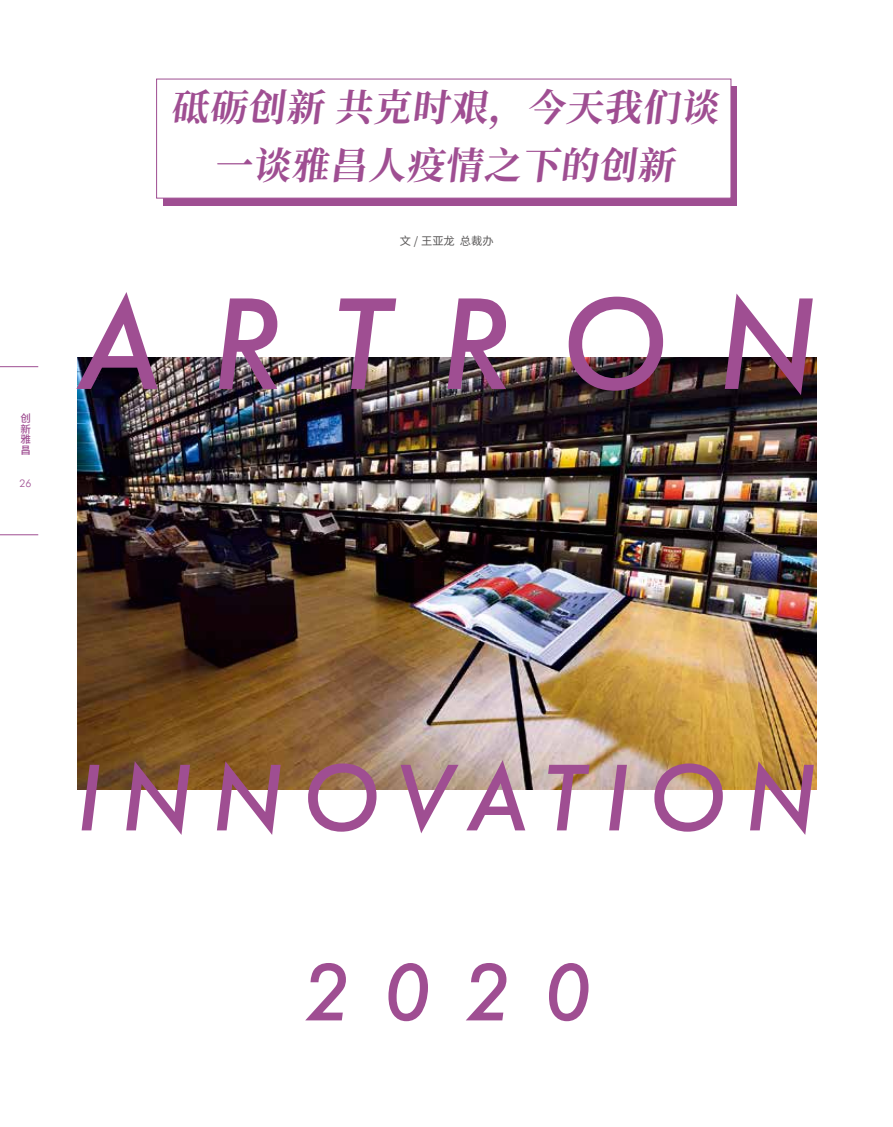
<style>
.page{position:relative;width:893px;height:1127px;background:#fff}
.page>*{position:absolute;margin:0;border:0;box-sizing:border-box;transform-origin:0 0}
.t1{font:italic 500 120px "Futura";letter-spacing:.42em;color:#9f4e92}
.t2{font:italic 500 87px "Futura";letter-spacing:.22em;color:#9f4e92}
.t3{font:italic 500 75px "Futura";color:#9f4e92}
.t4{font:700 37.5px/58.5px "Source Han Serif CN";color:#9f4e92;text-align:center}
.t5{font:11.25px "Source Han Sans CN";color:#595757}
.t6{font:500 10.5px/10.5px "Source Han Sans CN";color:#9f4e92;text-align:justify}
.t7{font:300 10.5px "Futuri SW";color:#9f4e92}
</style>
<div class="page">
<hr style="left:0;top:366px;width:38px;height:1px;background:#9f4e92">
<hr style="left:0;top:534px;width:38px;height:1px;background:#9f4e92">
<img style="left:77px;top:357px;width:739px;height:432px">
<div style="left:164px;top:86px;width:573px;height:119px;background:#9f4e92"></div>
<div style="left:156px;top:79px;width:575px;height:119px;background:#fff"></div>
<p class="t6" style="left:20px;top:413px;width:12px">创新雅昌</p>
<p class="t7" style="left:20px;top:477px;width:14px">26</p>
<p class="t4" style="left:171px;top:78px;width:562px">砥砺创新 共克时艰，今天我们谈一谈雅昌人疫情之下的创新</p>
<p class="t5" style="left:400px;top:235px;width:95px">文 / 王亚龙 总裁办</p>
<h1 class="t1" style="left:77px;top:262px;width:741px">ARTRON</h1>
<h2 class="t2" style="left:77px;top:738px;width:741px">INNOVATION</h2>
<h3 class="t3" style="left:304px;top:941px;width:289px">2020</h3>
</div>
